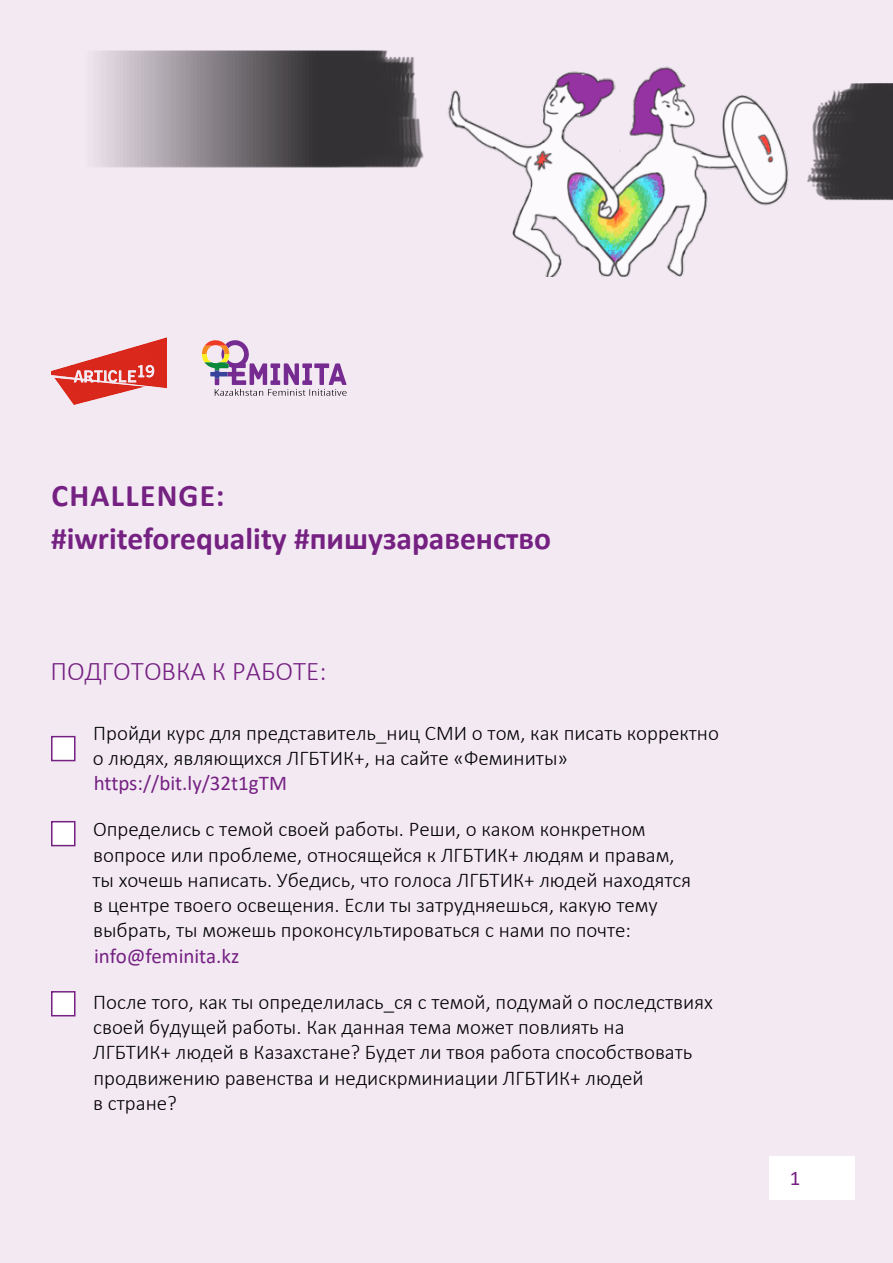
<style>
.page{position:relative;width:893px;height:1263px;background:#f3e9f3}
.page>*{position:absolute;margin:0;border:0;box-sizing:border-box;transform-origin:0 0}
.t1{font:700 31.5px/42px "Calibri";color:#752182}
.t2{font:300 27px "Calibri";color:#752182}
.t3{font:300 21px/25.2px "Calibri";color:#000}
.t4{font:21px "Calibri";color:#752182}
</style>
<div class="page">
<div style="left:770px;top:1157px;width:85px;height:43px;background:#fff"></div>
<svg style="left:202px;top:340px;width:145px;height:56px"></svg>
<img style="left:51px;top:337px;width:116px;height:67px">
<div style="left:51px;top:736px;width:25px;height:25px;background:#fff;border:2px solid #752182"></div>
<div style="left:51px;top:821px;width:25px;height:25px;background:#fff;border:2px solid #752182"></div>
<div style="left:51px;top:991px;width:25px;height:25px;background:#fff;border:2px solid #752182"></div>
<img style="left:95px;top:50px;width:798px;height:226px">
<h1 class="t1" style="left:51px;top:475px;width:502px">Challenge:<br>#iwriteforequality #пишузаравенство</h1>
<p class="t2" style="left:50px;top:655px;width:277px">Подготовка к работе:</p>
<p class="t3" style="left:93px;top:720px;width:627px">Пройди курс для представитель_ниц СМИ о том, как писать корректно о людях, являющихся ЛГБТИК+, на сайте «Феминиты»</p>
<p class="t4" style="left:94px;top:768px;width:195px">https://bit.ly/32t1gTM</p>
<p class="t3" style="left:92px;top:817px;width:600px">Определись с темой своей работы. Реши, о каком конкретном вопросе или проблеме, относящейся к ЛГБТИК+ людям и правам, ты хочешь написать. Убедись, что голоса ЛГБТИК+ людей находятся в центре твоего освещения. Если ты затрудняешься, какую тему выбрать, ты можешь проконсультироваться с нами по почте:</p>
<p class="t4" style="left:94px;top:941px;width:147px">info@feminita.kz</p>
<p class="t3" style="left:93px;top:989px;width:621px">После того, как ты определилась_ся с темой, подумай о последствиях своей будущей работы. Как данная тема может повлиять на<br>ЛГБТИК+ людей в Казахстане? Будет ли твоя работа способствовать продвижению равенства и недискрминиации ЛГБТИК+ людей<br>в стране?</p>
<p class="t4" style="left:790px;top:1163px;width:12px">1</p>
</div>
